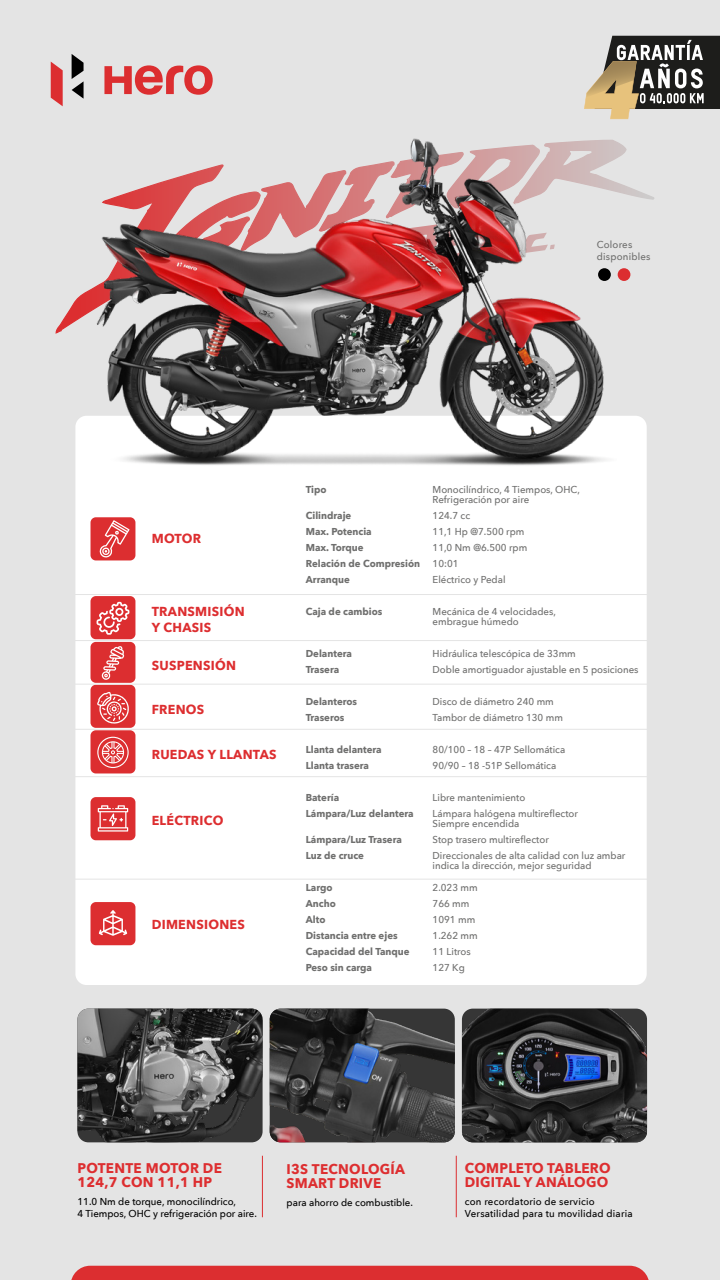
<style>
.page{position:relative;width:720px;height:1280px;background:#e4e4e4}
.page>*{position:absolute;margin:0;border:0;box-sizing:border-box;transform-origin:0 0}
.t1{font:700 14px/14px "Avenir Next";letter-spacing:.02em;color:#dd2e30}
.t2{font:700 13px/16px "Avenir Next";letter-spacing:.02em;color:#dd2e30}
.t3{font:500 10px/10px "Avenir Next";color:#6f6f6e}
.t4{font:700 10px/16px "Avenir Next";color:#6f6f6e}
.t5{font:500 10px/12px "Avenir Next";color:#000}
.t6{font:500 10px/12px "Avenir Next";letter-spacing:.02em;color:#000}
.t7{font:500 10px/12px "Avenir Next";letter-spacing:.02em;color:#6f6f6e}
.s1{font-weight:500}
</style>
<div class="page">
<div style="left:71px;top:1266px;width:578px;height:14px;background:#dc2e30"></div>
<div style="left:75px;top:416px;width:572px;height:569px;background:#fff;border-radius:11px"></div>
<svg style="left:56px;top:141px;width:598px;height:193px"></svg>
<img style="left:86px;top:138px;width:530px;height:328px">
<div style="left:618px;top:268px;width:12px;height:13px;background:#dc2e30;border-radius:50%"></div>
<div style="left:598px;top:268px;width:13px;height:13px;background:#000;border-radius:50%"></div>
<div style="left:91px;top:517px;width:44px;height:43px;background:#dc2e30;border-radius:5px"></div>
<div style="left:91px;top:596px;width:44px;height:43px;background:#dc2e30;border-radius:5px"></div>
<div style="left:91px;top:642px;width:44px;height:41px;background:#dc2e30;border-radius:5px"></div>
<div style="left:91px;top:685px;width:44px;height:43px;background:#dc2e30;border-radius:5px"></div>
<div style="left:91px;top:730px;width:44px;height:43px;background:#dc2e30;border-radius:5px"></div>
<div style="left:91px;top:797px;width:44px;height:43px;background:#dc2e30;border-radius:5px"></div>
<div style="left:91px;top:902px;width:44px;height:43px;background:#dc2e30;border-radius:5px"></div>
<hr style="left:74px;top:594px;width:574px;height:1px;background:#e4e4e4">
<hr style="left:74px;top:640px;width:574px;height:1px;background:#e4e4e4">
<hr style="left:74px;top:684px;width:574px;height:1px;background:#e4e4e4">
<hr style="left:74px;top:729px;width:574px;height:1px;background:#e4e4e4">
<hr style="left:74px;top:776px;width:574px;height:1px;background:#e4e4e4">
<hr style="left:74px;top:879px;width:574px;height:1px;background:#e4e4e4">
<svg style="left:99px;top:520px;width:31px;height:38px"></svg>
<svg style="left:97px;top:602px;width:32px;height:33px"></svg>
<svg style="left:102px;top:646px;width:22px;height:34px"></svg>
<svg style="left:97px;top:692px;width:32px;height:32px"></svg>
<svg style="left:97px;top:737px;width:32px;height:31px"></svg>
<svg style="left:98px;top:805px;width:30px;height:27px"></svg>
<svg style="left:99px;top:910px;width:28px;height:26px"></svg>
<svg style="left:104px;top:65px;width:109px;height:30px"></svg>
<svg style="left:72px;top:54px;width:12px;height:45px"></svg>
<svg style="left:51px;top:62px;width:12px;height:44px"></svg>
<img style="left:77px;top:1009px;width:186px;height:133px">
<img style="left:270px;top:1009px;width:185px;height:133px">
<img style="left:462px;top:1009px;width:185px;height:133px">
<hr style="left:262px;top:1156px;width:1px;height:61px;background:#dc2e30">
<hr style="left:456px;top:1156px;width:1px;height:61px;background:#dc2e30">
<svg style="left:584px;top:36px;width:136px;height:83px"></svg>
<p class="t7" style="left:597px;top:238px;width:55px">Colores disponibles</p>
<h2 class="t2" style="left:152px;top:530px;width:51px">MOTOR</h2>
<h2 class="t2" style="left:152px;top:603px;width:94px">TRANSMISIÓN<br>Y CHASIS</h2>
<h2 class="t2" style="left:152px;top:657px;width:86px">SUSPENSIÓN</h2>
<h2 class="t2" style="left:152px;top:701px;width:54px">FRENOS</h2>
<h2 class="t2" style="left:152px;top:746px;width:126px">RUEDAS Y LLANTAS</h2>
<h2 class="t2" style="left:152px;top:812px;width:73px">ELÉCTRICO</h2>
<h2 class="t2" style="left:152px;top:916px;width:95px">DIMENSIONES</h2>
<p class="t4" style="left:306px;top:482px;width:22px">Tipo</p>
<p class="t3" style="left:433px;top:485px;width:149px">Monocilíndrico, 4 Tiempos, OHC,<br>Refrigeración por aire</p>
<p class="t4" style="left:306px;top:508px;width:47px">Cilindraje</p>
<p class="t3" style="left:433px;top:511px;width:39px">124.7 cc</p>
<p class="t4" style="left:306px;top:524px;width:67px">Max. Potencia</p>
<p class="t3" style="left:433px;top:527px;width:93px">11,1 Hp @7.500 rpm</p>
<p class="t4" style="left:306px;top:540px;width:59px">Max. Torque</p>
<p class="t4" style="left:306px;top:540px;width:223px;text-indent:127px"><span class="s1">11,0 Nm @6.500 rpm<br></span>Relación de Compresión <span class="s1">10:01<br></span>Arranque</p>
<p class="t3" style="left:433px;top:575px;width:74px">Eléctrico y Pedal</p>
<p class="t4" style="left:306px;top:604px;width:78px">Caja de cambios</p>
<p class="t3" style="left:433px;top:607px;width:125px">Mecánica de 4 velocidades, embrague húmedo</p>
<p class="t4" style="left:306px;top:646px;width:48px">Delantera</p>
<p class="t3" style="left:433px;top:649px;width:145px">Hidráulica telescópica de 33mm</p>
<p class="t4" style="left:306px;top:662px;width:35px">Trasera</p>
<p class="t3" style="left:433px;top:665px;width:208px">Doble amortiguador ajustable en 5 posiciones</p>
<p class="t4" style="left:306px;top:694px;width:53px">Delanteros</p>
<p class="t3" style="left:433px;top:697px;width:123px">Disco de diámetro 240 mm</p>
<p class="t4" style="left:306px;top:710px;width:40px">Traseros</p>
<p class="t3" style="left:433px;top:713px;width:132px">Tambor de diámetro 130 mm</p>
<p class="t4" style="left:306px;top:742px;width:77px">Llanta delantera</p>
<p class="t3" style="left:433px;top:745px;width:134px">80/100 – 18 – 47P Sellomática</p>
<p class="t4" style="left:306px;top:758px;width:65px">Llanta trasera</p>
<p class="t3" style="left:433px;top:761px;width:125px">90/90 – 18 -51P Sellomática</p>
<p class="t4" style="left:306px;top:790px;width:35px">Batería</p>
<p class="t3" style="left:433px;top:793px;width:94px">Libre mantenimiento</p>
<p class="t4" style="left:306px;top:806px;width:109px">Lámpara/Luz delantera</p>
<p class="t3" style="left:433px;top:809px;width:147px">Lámpara halógena multireflector<br>Siempre encendida</p>
<p class="t4" style="left:306px;top:832px;width:98px">Lámpara/Luz Trasera</p>
<p class="t3" style="left:433px;top:835px;width:118px">Stop trasero multireflector</p>
<p class="t4" style="left:306px;top:848px;width:60px">Luz de cruce</p>
<p class="t3" style="left:433px;top:851px;width:194px">Direccionales de alta calidad con luz ambar indica la dirección, mejor seguridad</p>
<p class="t4" style="left:306px;top:880px;width:28px">Largo</p>
<p class="t3" style="left:433px;top:883px;width:47px">2.023 mm</p>
<p class="t4" style="left:306px;top:896px;width:32px">Ancho</p>
<p class="t3" style="left:433px;top:899px;width:38px">766 mm</p>
<p class="t4" style="left:306px;top:912px;width:21px">Alto</p>
<p class="t3" style="left:433px;top:915px;width:44px">1091 mm</p>
<p class="t4" style="left:306px;top:928px;width:93px">Distancia entre ejes</p>
<p class="t3" style="left:433px;top:931px;width:47px">1.262 mm</p>
<p class="t4" style="left:306px;top:944px;width:105px">Capacidad del Tanque</p>
<p class="t3" style="left:433px;top:947px;width:40px">11 Litros</p>
<p class="t4" style="left:306px;top:960px;width:68px">Peso sin carga</p>
<p class="t3" style="left:433px;top:963px;width:34px">127 Kg</p>
<h1 class="t1" style="left:77px;top:1161px;width:146px">POTENTE MOTOR DE<br>124,7 CON 11,1 HP</h1>
<p class="t5" style="left:77px;top:1195px;width:181px">11.0 Nm de torque, monocilíndrico,<br>4 Tiempos, OHC y refrigeración por aire.</p>
<h1 class="t1" style="left:287px;top:1162px;width:120px">I3S TECNOLOGÍA<br>SMART DRIVE</h1>
<p class="t5" style="left:287px;top:1196px;width:128px">para ahorro de combustible.</p>
<h1 class="t1" style="left:465px;top:1161px;width:147px">COMPLETO TABLERO<br>DIGITAL Y ANÁLOGO</h1>
<p class="t6" style="left:465px;top:1195px;width:169px">con recordatorio de servicio<br>Versatilidad para tu movilidad diaria</p>
</div>
